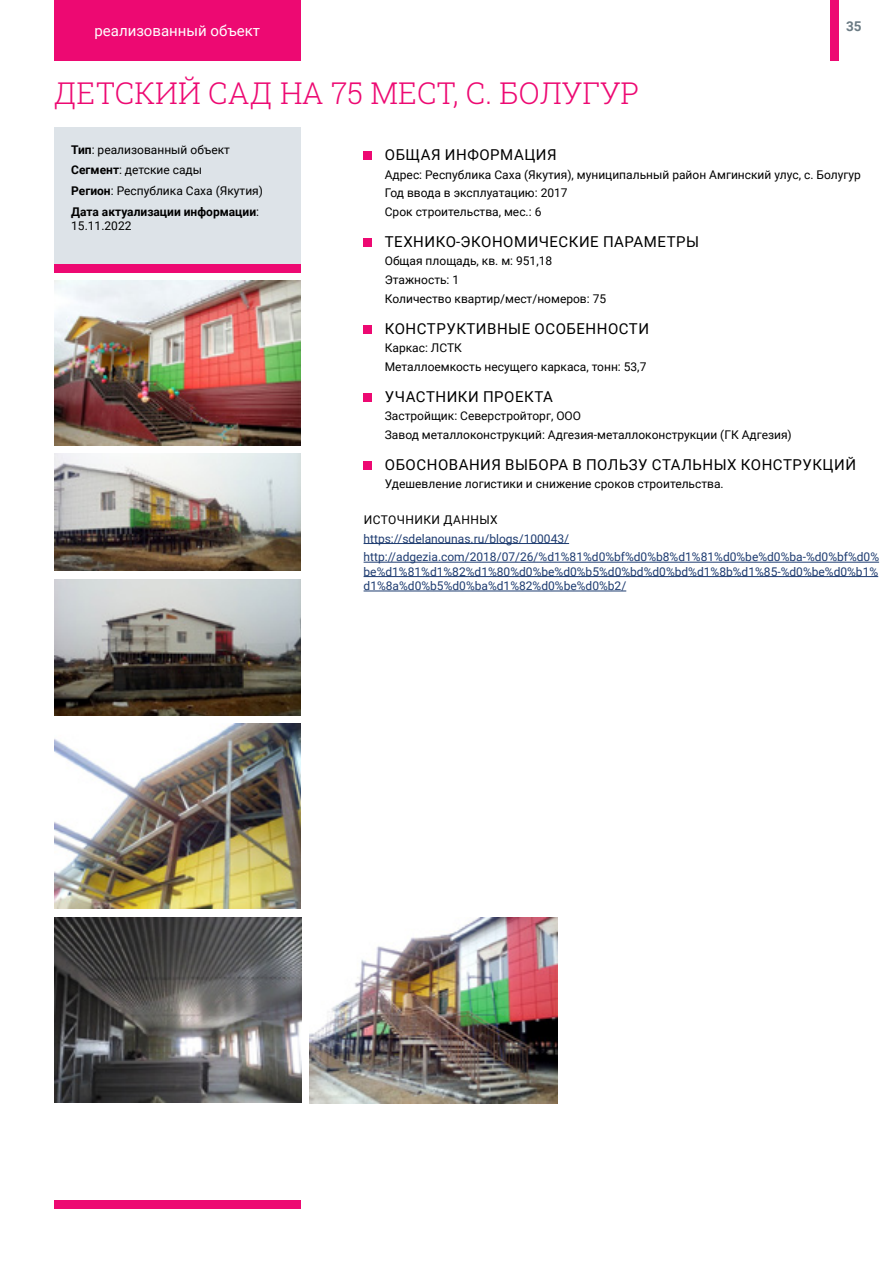
<style>
.page{position:relative;width:893px;height:1263px;background:#fff}
.page>*{position:absolute;margin:0;border:0;box-sizing:border-box;transform-origin:0 0}
.t1{font:300 30px "Roboto Slab";color:#ed0972}
.t2{font:15px "Roboto";letter-spacing:.035em;color:#000}
.t3{font:15px "Roboto";color:#fff}
.t4{font:700 13.5px "Roboto";color:#6b7b84}
.t5{font:12px/18.6px "Roboto";color:#000}
.t6{font:12px/18.6px "Roboto";color:#1e3c71}
.t7{font:12px "Roboto";letter-spacing:.035em;color:#000}
.s1{font-weight:700}
</style>
<div class="page">
<div style="left:54px;top:1200px;width:246px;height:9px;background:#ed0972"></div>
<div style="left:54px;top:0;width:246px;height:61px;background:#ed0972"></div>
<div style="left:830px;top:0;width:9px;height:61px;background:#ed0972"></div>
<div style="left:54px;top:136px;width:246px;height:136px;background:#ed0972"></div>
<hr style="left:364px;top:543px;width:205px;height:1px;background:#1e3c71">
<hr style="left:364px;top:562px;width:515px;height:1px;background:#1e3c71">
<hr style="left:364px;top:576px;width:514px;height:1px;background:#1e3c71">
<hr style="left:364px;top:591px;width:262px;height:1px;background:#1e3c71">
<div style="left:364px;top:152px;width:8px;height:8px;background:#ed0972"></div>
<div style="left:364px;top:238px;width:8px;height:9px;background:#ed0972"></div>
<div style="left:364px;top:325px;width:8px;height:8px;background:#ed0972"></div>
<div style="left:364px;top:393px;width:8px;height:9px;background:#ed0972"></div>
<div style="left:364px;top:461px;width:8px;height:9px;background:#ed0972"></div>
<div style="left:54px;top:128px;width:246px;height:136px;background:#dde3e8"></div>
<img style="left:54px;top:281px;width:246px;height:164px">
<img style="left:54px;top:454px;width:246px;height:116px">
<img style="left:54px;top:579px;width:246px;height:136px">
<img style="left:54px;top:724px;width:246px;height:184px">
<img style="left:54px;top:917px;width:247px;height:185px">
<img style="left:310px;top:917px;width:248px;height:186px">
<p class="t3" style="left:94px;top:20px;width:167px">реализованный объект</p>
<p class="t4" style="left:846px;top:17px;width:17px">35</p>
<h1 class="t1" style="left:54px;top:72px;width:587px">ДЕТСКИЙ САД НА 75 МЕСТ, С. БОЛУГУР</h1>
<p class="t5" style="left:71px;top:138px;width:193px;line-height:20.9px"><span class="s1">Тип</span>: реализованный объект<br><span class="s1">Сегмент</span>: детские сады<br><span class="s1">Регион</span>: Республика Саха (Якутия)<br><span class="s1">Дата актуализации информации</span>:</p>
<p class="t5" style="left:71px;top:216px;width:62px">15.11.2022</p>
<p class="t2" style="left:385px;top:144px;width:173px">ОБЩАЯ ИНФОРМАЦИЯ</p>
<p class="t5" style="left:385px;top:165px;width:477px">Адрес: Республика Саха (Якутия), муниципальный район Амгинский улус, с. Болугур<br>Год ввода в эксплуатацию: 2017<br>Срок строительства, мес.: 6</p>
<p class="t2" style="left:385px;top:231px;width:316px">ТЕХНИКО-ЭКОНОМИЧЕСКИЕ ПАРАМЕТРЫ</p>
<p class="t5" style="left:385px;top:251px;width:223px">Общая площадь, кв. м: 951,18<br>Этажность: 1<br>Количество квартир/мест/номеров: 75</p>
<p class="t2" style="left:385px;top:318px;width:266px">КОНСТРУКТИВНЫЕ ОСОБЕННОСТИ</p>
<p class="t5" style="left:385px;top:338px;width:263px">Каркас: ЛСТК<br>Металлоемкость несущего каркаса, тонн: 53,7</p>
<p class="t2" style="left:385px;top:386px;width:170px">УЧАСТНИКИ ПРОЕКТА</p>
<p class="t5" style="left:385px;top:406px;width:408px">Застройщик: Северстройторг, ООО<br>Завод металлоконструкций: Адгезия-металлоконструкции (ГК Адгезия)</p>
<p class="t2" style="left:385px;top:454px;width:473px">ОБОСНОВАНИЯ ВЫБОРА В ПОЛЬЗУ СТАЛЬНЫХ КОНСТРУКЦИЙ</p>
<p class="t5" style="left:385px;top:474px;width:340px">Удешевление логистики и снижение сроков строительства.</p>
<p class="t7" style="left:364px;top:511px;width:135px">ИСТОЧНИКИ ДАННЫХ</p>
<p class="t6" style="left:364px;top:529px;width:517px">https://sdelanounas.ru/blogs/100043/ http://adgezia.com/2018/07/26/%d1%81%d0%bf%d0%b8%d1%81%d0%be%d0%ba-%d0%bf%d0%</p>
<p class="t6" style="left:364px;top:564px;width:516px;line-height:14.4px">be%d1%81%d1%82%d1%80%d0%be%d0%b5%d0%bd%d0%bd%d1%8b%d1%85-%d0%be%d0%b1% d1%8a%d0%b5%d0%ba%d1%82%d0%be%d0%b2/</p>
</div>
